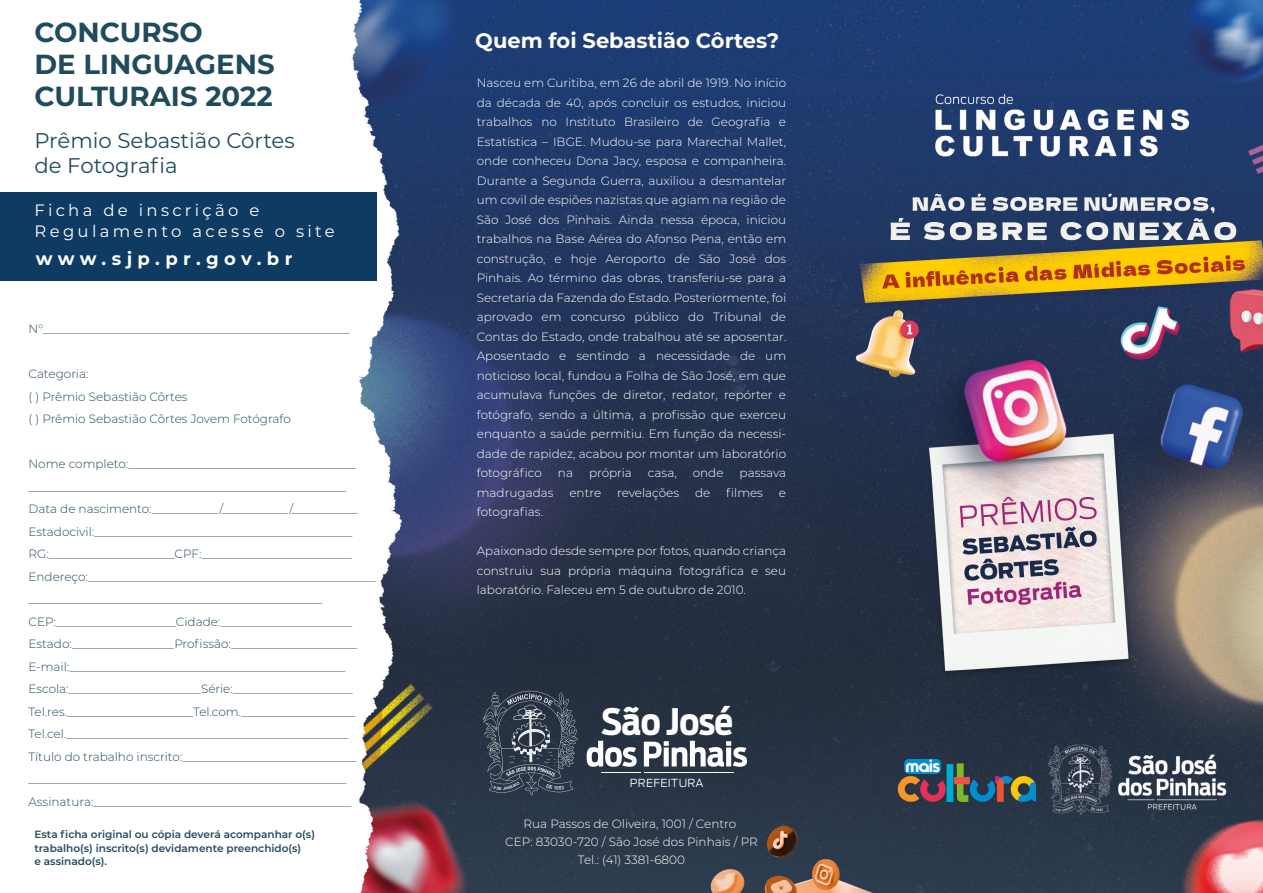
<style>
.page{position:relative;width:1263px;height:893px;background:#fff}
.page>*{position:absolute;margin:0;border:0;box-sizing:border-box;transform-origin:0 0}
.t1{font:700 36.3px "Antenna Cond";letter-spacing:-.015em;color:#fff}
.t2{font:700 27.6px/32.2px "Montserrat";color:#204b5b}
.t3{font:21.3px/24.8px "Montserrat";color:#204b5b}
.t4{font:700 21px "Montserrat";color:#fff}
.t5{font:700 18px "Montserrat";letter-spacing:.3em;color:#fdfefe}
.t6{font:16.5px/21px "Montserrat";letter-spacing:.2em;color:#fdfefe}
.t7{font:300 12px/19.5px "Montserrat";color:#fff;text-align:justify}
.t8{font:300 12px/22.5px "Montserrat";color:#204b5b}
.t9{font:300 11.1px "Antenna";letter-spacing:.025em;color:#fff}
.t10{font:600 10.5px/13.5px "Montserrat";color:#204b5b}
</style>
<div class="page">
<img style="left:351px;top:0;width:912px;height:893px">
<div style="left:0;top:192px;width:376px;height:89px;background:#0f3b63"></div>
<svg style="left:483px;top:691px;width:95px;height:104px"></svg>
<svg style="left:587px;top:741px;width:50px;height:26px"></svg>
<svg style="left:644px;top:741px;width:103px;height:26px"></svg>
<hr style="left:644px;top:772px;width:89px;height:1px;background:#fff">
<hr style="left:600px;top:772px;width:40px;height:1px;background:#fff">
<h2 class="t2" style="left:35px;top:15px;width:242px">CONCURSO<br>DE LINGUAGENS<br>CULTURAIS 2022</h2>
<h3 class="t3" style="left:35px;top:127px;width:262px">Prêmio Sebastião Côrtes de Fotografia</h3>
<h3 class="t6" style="left:35px;top:199px;width:302px">Ficha de inscrição e<br>Regulamento acesse o site</h3>
<h3 class="t5" style="left:36px;top:246px;width:258px">www.sjp.pr.gov.br</h3>
<p class="t8" style="left:29px;top:317px;width:322px">N°___________________________________________________</p>
<p class="t8" style="left:29px;top:362px;width:264px">Categoria:<br>( ) Prêmio Sebastião Côrtes<br>( ) Prêmio Sebastião Côrtes Jovem Fotógrafo</p>
<p class="t8" style="left:29px;top:452px;width:349px">Nome completo:______________________________________ _____________________________________________________ Data de nascimento:___________ /___________ /___________ Estadocivil:___________________________________________ RG:_____________________CPF:_________________________ Endereço:________________________________________________ _________________________________________________ CEP:____________________Cidade:______________________ Estado:_________________Profissão:_____________________ E-mail:______________________________________________ Escola:______________________Série:____________________ Tel.res._____________________Tel.com.___________________ Tel.cel._______________________________________________ Título do trabalho inscrito:_____________________________ _____________________________________________________ Assinatura:___________________________________________</p>
<p class="t10" style="left:35px;top:827px;width:282px">Esta ficha original ou cópia deverá acompanhar o(s) trabalho(s) inscrito(s) devidamente preenchido(s)<br>e assinado(s).</p>
<h3 class="t4" style="left:475px;top:26px;width:306px">Quem foi Sebastião Côrtes?</h3>
<p class="t7" style="left:477px;top:73px;width:311px">Nasceu em Curitiba, em 26 de abril de 1919. No início da década de 40, após concluir os estudos, iniciou trabalhos no Instituto Brasileiro de Geografia e Estatística – IBGE. Mudou-se para Marechal Mallet, onde conheceu Dona Jacy, esposa e companheira.<br>Durante a Segunda Guerra, auxiliou a desmantelar um covil de espiões nazistas que agiam na região de São José dos Pinhais. Ainda nessa época, iniciou trabalhos na Base Aérea do Afonso Pena, então em construção, e hoje Aeroporto de São José dos Pinhais. Ao término das obras, transferiu-se para a Secretaria da Fazenda do Estado. Posteriormente, foi aprovado em concurso público do Tribunal de Contas do Estado, onde trabalhou até se aposentar.<br>Aposentado e sentindo a necessidade de um noticioso local, fundou a Folha de São José, em que acumulava funções de diretor, redator, repórter e fotógrafo, sendo a última, a profissão que exerceu enquanto a saúde permitiu. Em função da necessi&shy;dade de rapidez, acabou por montar um laboratório fotográfico</p>
<p class="t7" style="left:558px;top:463px;width:17px">na</p>
<p class="t7" style="left:589px;top:463px;width:44px">própria</p>
<p class="t7" style="left:648px;top:463px;width:30px">casa,</p>
<p class="t7" style="left:693px;top:463px;width:32px">onde</p>
<p class="t7" style="left:739px;top:463px;width:48px">passava</p>
<p class="t7" style="left:477px;top:482px;width:78px">madrugadas</p>
<p class="t7" style="left:569px;top:482px;width:33px">entre</p>
<p class="t7" style="left:617px;top:482px;width:63px">revelações</p>
<p class="t7" style="left:695px;top:482px;width:17px">de</p>
<p class="t7" style="left:726px;top:482px;width:38px">filmes</p>
<p class="t7" style="left:779px;top:482px;width:9px">e</p>
<p class="t7" style="left:477px;top:502px;width:68px">fotografias.</p>
<p class="t7" style="left:477px;top:541px;width:311px">Apaixonado desde sempre por fotos, quando criança construiu sua própria máquina fotográfica e seu laboratório. Faleceu em 5 de outubro de 2010.</p>
<h1 class="t1" style="left:601px;top:700px;width:134px">São José</h1>
<p class="t9" style="left:630px;top:777px;width:75px">PREFEITURA</p>
<p class="t7" style="left:505px;top:814px;width:254px;line-height:18px;text-align:center">Rua Passos de Oliveira, 1001 / Centro<br>CEP: 83030-720 / São José dos Pinhais / PR<br>Tel.: (41) 3381-6800</p>
</div>
